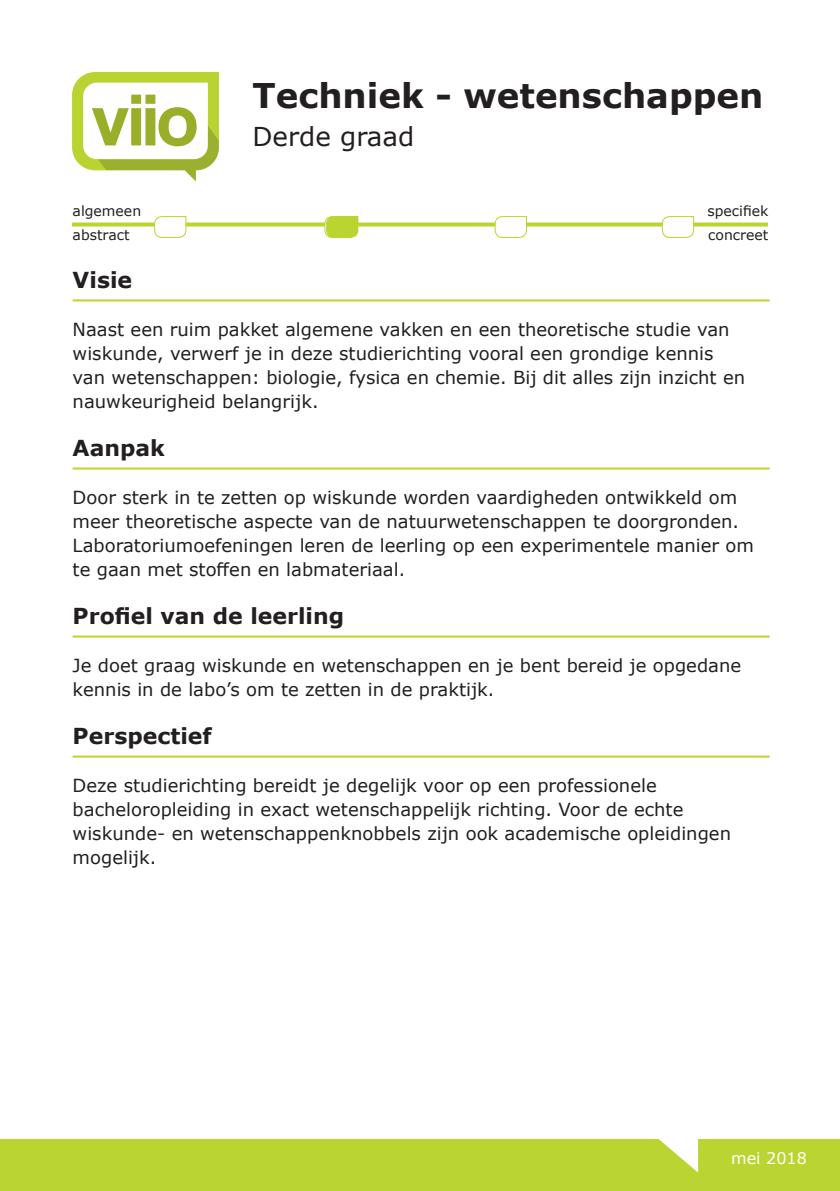
<style>
.page{position:relative;width:840px;height:1191px;background:#fff}
.page>*{position:absolute;margin:0;border:0;box-sizing:border-box;transform-origin:0 0}
.studierichting{font:700 34px "Verdana";color:#231f20}
.graad___subtitel{font:26px "Verdana";color:#231f20}
.vette_tekst{font:700 22px "Verdana";color:#231f20}
.doorlopende_tekst{font:18px/24px "Verdana";color:#231f20}
.t1{font:16px "Verdana";color:#fff}
.t2{font:14px "Verdana";color:#231f20}
</style>
<div class="page">
<svg style="left:72px;top:72px;width:146px;height:109px"></svg>
<div style="left:0;top:1139px;width:839px;height:52px;background:#bad432"></div>
<svg style="left:658px;top:1139px;width:39px;height:33px"></svg>
<svg style="left:72px;top:222px;width:695px;height:4px;background:#c2d94c"></svg>
<svg style="left:661px;top:216px;width:33px;height:22px"></svg>
<svg style="left:494px;top:216px;width:33px;height:22px"></svg>
<svg style="left:153px;top:216px;width:34px;height:22px"></svg>
<hr style="left:73px;top:299px;width:696px;height:2px;background:#bad432">
<hr style="left:73px;top:467px;width:696px;height:2px;background:#bad432">
<hr style="left:73px;top:635px;width:696px;height:2px;background:#bad432">
<hr style="left:73px;top:755px;width:696px;height:2px;background:#bad432">
<svg style="left:324px;top:216px;width:34px;height:22px"></svg>
<p class="studierichting" style="left:252px;top:71px;width:512px">Techniek - wetenschappen</p>
<p class="graad___subtitel" style="left:252px;top:118px;width:163px">Derde graad</p>
<p class="t2" style="left:73px;top:201px;width:70px">algemeen</p>
<p class="t2" style="left:707px;top:201px;width:62px">specifiek</p>
<p class="t2" style="left:73px;top:225px;width:58px">abstract</p>
<p class="t2" style="left:708px;top:225px;width:62px">concreet</p>
<p class="vette_tekst" style="left:73px;top:264px;width:61px">Visie</p>
<p class="doorlopende_tekst" style="left:73px;top:317px;width:673px">Naast een ruim pakket algemene vakken en een theoretische studie van wiskunde, verwerf je in deze studierichting vooral een grondige kennis van wetenschappen: biologie, fysica en chemie. Bij dit alles zijn inzicht en nauwkeurigheid belangrijk.</p>
<p class="vette_tekst" style="left:73px;top:432px;width:94px">Aanpak</p>
<p class="doorlopende_tekst" style="left:73px;top:485px;width:682px">Door sterk in te zetten op wiskunde worden vaardigheden ontwikkeld om meer theoretische aspecte van de natuurwetenschappen te doorgronden.<br>Laboratoriumoefeningen leren de leerling op een experimentele manier om te gaan met stoffen en labmateriaal.</p>
<p class="vette_tekst" style="left:73px;top:600px;width:273px">Profiel van de leerling</p>
<p class="doorlopende_tekst" style="left:73px;top:653px;width:669px">Je doet graag wiskunde en wetenschappen en je bent bereid je opgedane kennis in de labo’s om te zetten in de praktijk.</p>
<p class="vette_tekst" style="left:73px;top:720px;width:141px">Perspectief</p>
<p class="doorlopende_tekst" style="left:73px;top:773px;width:659px">Deze studierichting bereidt je degelijk voor op een professionele bacheloropleiding in exact wetenschappelijk richting. Voor de echte wiskunde- en wetenschappenknobbels zijn ook academische opleidingen mogelijk.</p>
<p class="t1" style="left:730px;top:1147px;width:77px">mei 2018</p>
</div>
